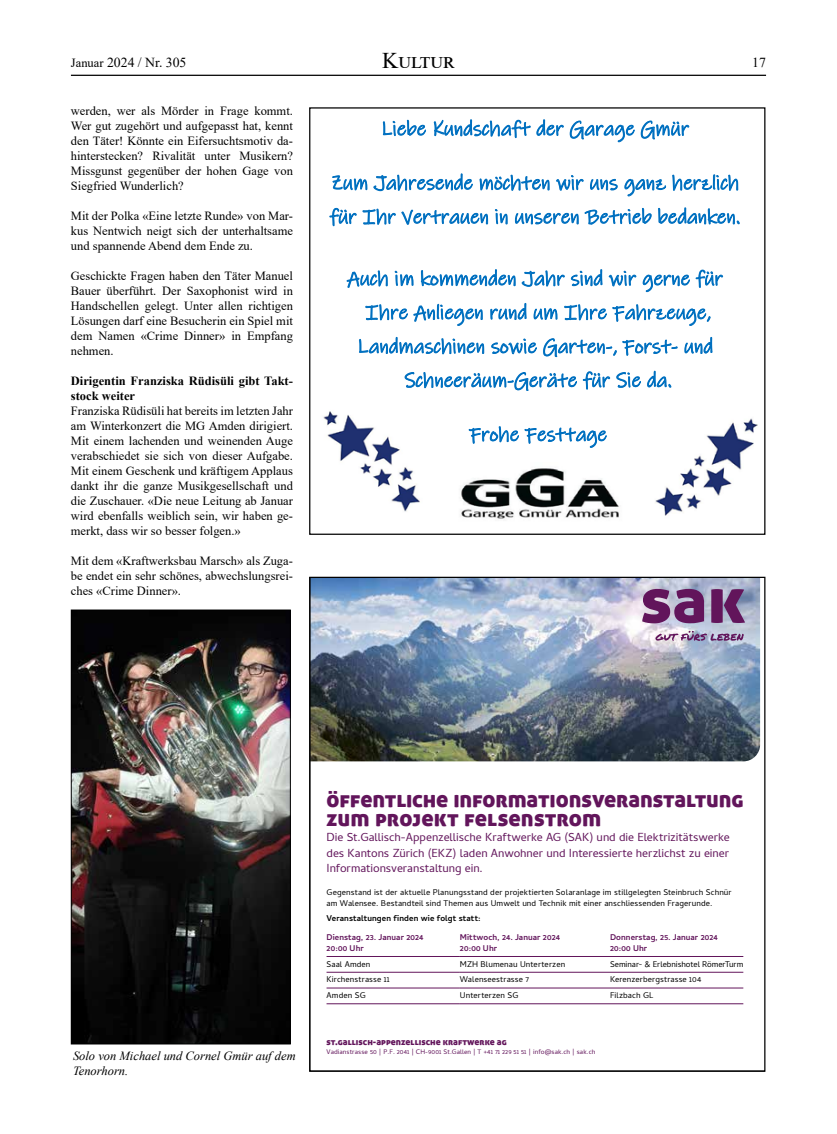
<style>
.page{position:relative;width:837px;height:1134px;background:#fff}
.page>*{position:absolute;margin:0;border:0;box-sizing:border-box;transform-origin:0 0}
.t1{font:22.75px/19.4px "Aller Display";letter-spacing:-.005em;color:#62155b}
.t2{font:22.5px "Times New Roman";color:#000}
.t3{font:20.25px/33.9px "Ink Free";color:#0070c0}
.t4{font:13.75px "Times New Roman";color:#000}
.t5{font:12.5px/15px "Times New Roman";color:#000;text-align:justify}
.t6{font:700 12.5px/15px "Times New Roman";color:#000}
.t7{font:italic 12.5px/15px "Times New Roman";color:#000}
.t8{font:11.88px/15.2px "Cambay";color:#62155b;text-align:justify}
.t9{font:9.25px "Aller Display";letter-spacing:.005em;color:#62155b}
.t10{font:8.5px/15.8px "Cambay";letter-spacing:.015em;color:#000}
.t11{font:700 8.5px/11px "Cambay";letter-spacing:.01em;color:#62155b}
.t12{font:700 8.5px "Cambay";letter-spacing:.015em;color:#000}
.t13{font:6.75px "Cambay";letter-spacing:.01em;color:#62155b}
.s1{font-size:12.5px}
</style>
<div class="page">
<img style="left:323px;top:411px;width:97px;height:101px">
<img style="left:461px;top:468px;width:158px;height:51px">
<img style="left:655px;top:418px;width:103px;height:98px">
<img style="left:311px;top:579px;width:450px;height:426px">
<img style="left:73px;top:612px;width:215px;height:430px">
<div style="left:71px;top:610px;width:219px;height:434px;border:1px solid #000"></div>
<hr style="left:71px;top:75px;width:694px;height:1px;background:#000">
<p class="t4" style="left:71px;top:53px;width:117px"><span class="s1">Januar</span> 2024 / Nr. 305</p>
<h2 class="t2" style="left:382px;top:45px;width:70px">Kultur</h2>
<p class="t4" style="left:752px;top:53px;width:15px">17</p>
<p class="t5" style="left:71px;top:103px;width:223px">werden, wer als Mörder in Frage kommt.<br>Wer gut zugehört und aufgepasst hat, kennt den Täter! Könnte ein Eifersuchtsmotiv da&shy;hinterstecken? Rivalität unter Musikern?<br>Missgunst gegenüber der hohen Gage von Siegfried Wunderlich?</p>
<p class="t5" style="left:71px;top:208px;width:223px">Mit der Polka «Eine letzte Runde» von Mar&shy;kus Nentwich neigt sich der unterhaltsame und spannende Abend dem Ende zu.</p>
<p class="t5" style="left:71px;top:268px;width:223px">Geschickte Fragen haben den Täter Manuel Bauer überführt. Der Saxophonist wird in Handschellen gelegt. Unter allen richtigen Lösungen darf eine Besucherin ein Spiel mit dem Namen «Crime Dinner» in Empfang nehmen.</p>
<p class="t6" style="left:71px;top:373px;width:223px">Dirigentin Franziska Rüdisüli gibt Takt&shy;stock weiter</p>
<p class="t5" style="left:71px;top:403px;width:223px">Franziska Rüdisüli hat bereits im letzten Jahr am Winterkonzert die MG Amden dirigiert.<br>Mit einem lachenden und weinenden Auge verabschiedet sie sich von dieser Aufgabe.<br>Mit einem Geschenk und kräftigem Applaus dankt ihr die ganze Musikgesellschaft und die Zuschauer. «Die neue Leitung ab Januar wird ebenfalls weiblich sein, wir haben ge&shy;merkt, dass wir so besser folgen.»</p>
<p class="t5" style="left:71px;top:553px;width:223px">Mit dem «Kraftwerksbau Marsch» als Zuga&shy;be endet ein sehr schönes, abwechslungsrei&shy;ches «Crime Dinner».</p>
<h3 class="t3" style="left:380px;top:112px;width:310px">Liebe Kundschaft der Garage Gmür</h3>
<h3 class="t3" style="left:329px;top:166px;width:412px">Zum Jahresende möchten wir uns ganz herzlich für Ihr Vertrauen in unseren Betrieb bedanken.</h3>
<h3 class="t3" style="left:347px;top:262px;width:377px;text-align:center">Auch im kommenden Jahr sind wir gerne für Ihre Anliegen rund um Ihre Fahrzeuge, Landmaschinen sowie Garten-, Forst- und Schneeräum-Geräte für Sie da.</h3>
<h3 class="t3" style="left:469px;top:417px;width:139px">Frohe Festtage</h3>
<p class="t7" style="left:73px;top:1048px;width:224px">Solo von Michael und Cornel Gmür auf dem<br>Tenorhorn.</p>
<h1 class="t1" style="left:326px;top:788px;width:418px">öffentliche informationsveranstaltung zum projekt felsenstrom</h1>
<p class="t8" style="left:326px;top:829px;width:404px">Die St.Gallisch-Appenzellische Kraftwerke AG (SAK) und die Elektrizitätswerke des Kantons Zürich (EKZ) laden Anwohner und Interessierte herzlichst zu einer Informationsveranstaltung ein.</p>
<p class="t10" style="left:326px;top:886px;width:406px;line-height:11px">Gegenstand ist der aktuelle Planungsstand der projektierten Solaranlage im stillgelegten Steinbruch Schnür am Walensee. Bestandteil sind Themen aus Umwelt und Technik mit einer anschliessenden Fragerunde.</p>
<p class="t12" style="left:326px;top:913px;width:156px">Veranstaltungen finden wie folgt statt:</p>
<p class="t11" style="left:459px;top:931px;width:102px">Mittwoch, 24. Januar 2024<br>20:00 Uhr</p>
<p class="t10" style="left:459px;top:956px;width:107px">MZH Blumenau Unterterzen<br>Walenseestrasse 7<br>Unterterzen SG</p>
<p class="t11" style="left:326px;top:931px;width:98px">Dienstag, 23. Januar 2024<br>20:00 Uhr</p>
<p class="t10" style="left:326px;top:956px;width:65px">Saal Amden<br>Kirchenstrasse 11<br>Amden SG</p>
<p class="t11" style="left:609px;top:931px;width:109px">Donnerstag, 25. Januar 2024<br>20:00 Uhr</p>
<p class="t10" style="left:609px;top:956px;width:135px">Seminar- &amp; Erlebnishotel RömerTurm<br>Kerenzerbergstrasse 104<br>Filzbach GL</p>
<p class="t9" style="left:326px;top:1036px;width:182px">st.gallisch-appenzellische kraftwerke ag</p>
<p class="t13" style="left:326px;top:1048px;width:270px">Vadianstrasse 50 | P.F. 2041 | CH-9001 St.Gallen | T +41 71 229 51 51 | info@sak.ch | sak.ch</p>
</div>
